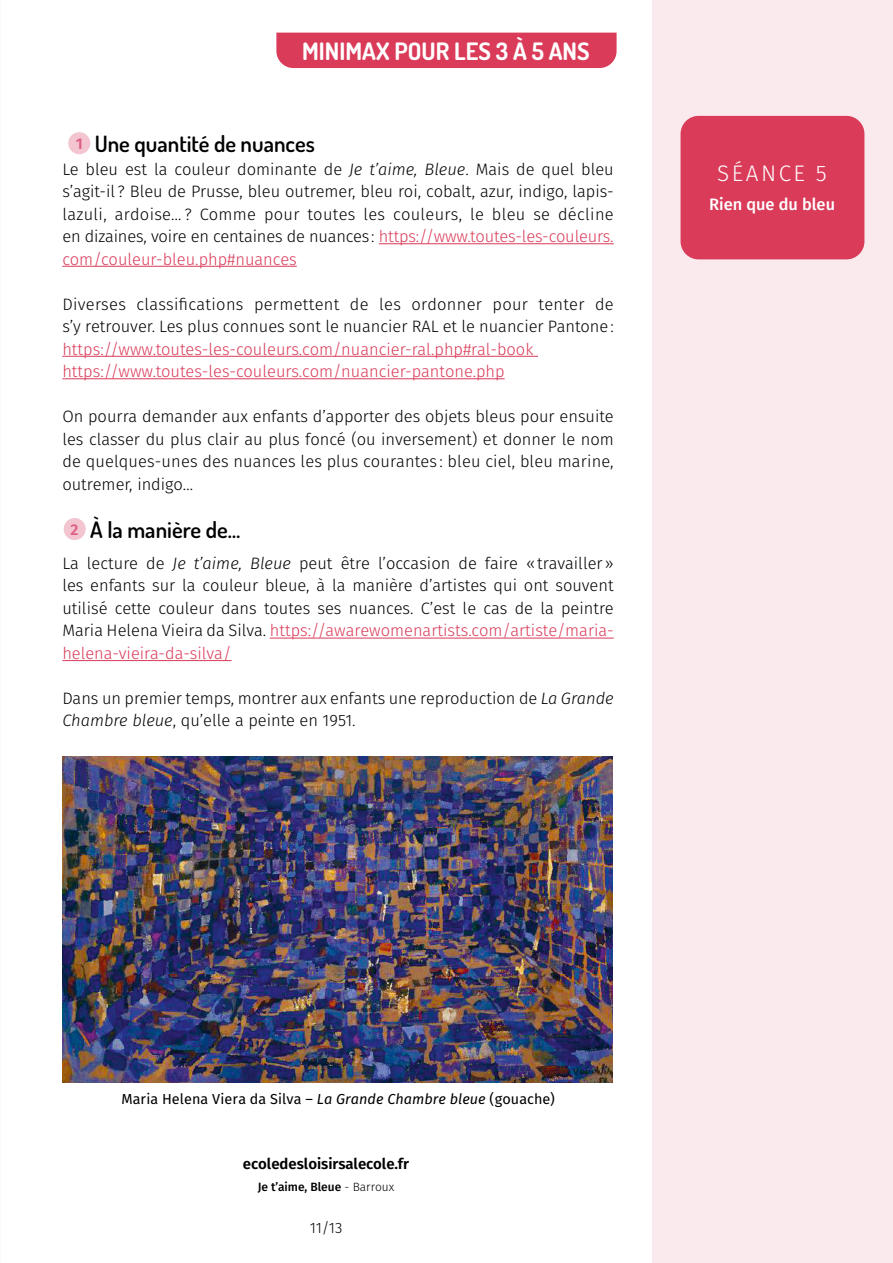
<style>
.page{position:relative;width:893px;height:1263px;background:#fff}
.page>*{position:absolute;margin:0;border:0;box-sizing:border-box;transform-origin:0 0}
.t1{font:700 24px "Dosis";color:#fff}
.t2{font:600 22.5px "Dosis";color:#000}
.t3{font:300 22.5px "Fira Sans";letter-spacing:.11em;color:#fff}
.t4{font:300 16.5px/22.5px "Fira Sans";color:#000;text-align:justify}
.t5{font:300 16.5px/22.5px "Fira Sans";color:#da3b59}
.t6{font:500 16.5px "Fira Sans";color:#fff}
.t7{font:600 15px "Fira Sans";color:#000}
.t8{font:300 15px "Fira Sans";color:#000}
.t9{font:14.4px "Fira Sans";letter-spacing:.005em;color:#000}
.t10{font:500 12px "Fira Sans";color:#000}
.s1{font-style:italic}
.s2{color:#da3b59}
.s3{font-weight:300}
</style>
<div class="page">
<div style="left:276px;top:33px;width:341px;height:35px;background:#da3b59"></div>
<hr style="left:379px;top:243px;width:235px;height:1px;background:#da3b59">
<hr style="left:62px;top:266px;width:235px;height:1px;background:#da3b59">
<hr style="left:62px;top:356px;width:476px;height:1px;background:#da3b59">
<hr style="left:62px;top:378px;width:443px;height:1px;background:#da3b59">
<hr style="left:270px;top:638px;width:344px;height:1px;background:#da3b59">
<hr style="left:62px;top:660px;width:170px;height:1px;background:#da3b59">
<div style="left:68px;top:132px;width:22px;height:22px;background:#f2c5d0;border-radius:50%"></div>
<div style="left:64px;top:518px;width:22px;height:22px;background:#f2c5d0;border-radius:50%"></div>
<div style="left:652px;top:0;width:241px;height:1263px;background:#faeaee"></div>
<div style="left:680px;top:116px;width:184px;height:143px;background:#da3b59;border-radius:18px"></div>
<img style="left:63px;top:757px;width:549px;height:326px">
<h1 class="t1" style="left:302px;top:35px;width:289px">MINIMAX POUR LES 3 À 5 ANS</h1>
<h2 class="t2" style="left:76px;top:129px;width:241px"><sup>1</sup> Une quantité de nuances</h2>
<p class="t4" style="left:62px;top:157px;width:553px">Le bleu est la couleur dominante de <span class="s1">Je t’aime, Bleue</span>. Mais de quel bleu s’agit-il ? Bleu de Prusse, bleu outremer, bleu roi, cobalt, azur, indigo, lapis&shy;lazuli, ardoise… ? Comme pour toutes les couleurs, le bleu se décline en dizaines, voire en centaines de nuances: <span class="s2">https://www.toutes-les-couleurs. com/couleur-bleu.php#nuances</span></p>
<p class="t4" style="left:62px;top:292px;width:553px">Diverses classifications permettent de les ordonner pour tenter de s’y retrouver. Les plus connues sont le nuancier RAL et le nuancier Pantone:</p>
<p class="t5" style="left:62px;top:337px;width:472px">https://www.toutes-les-couleurs.com/nuancier-ral.php#ral-book https://www.toutes-les-couleurs.com/nuancier-pantone.php</p>
<p class="t4" style="left:62px;top:405px;width:553px">On pourra demander aux enfants d’apporter des objets bleus pour ensuite les classer du plus clair au plus foncé (ou inversement) et donner le nom de quelques-unes des nuances les plus courantes : bleu ciel, bleu marine, outremer, indigo…</p>
<h2 class="t2" style="left:71px;top:515px;width:171px"><sup>2</sup> À la manière de…</h2>
<p class="t4" style="left:62px;top:552px;width:553px">La lecture de <span class="s1">Je t’aime, Bleue</span> peut être l’occasion de faire «travailler» les enfants sur la couleur bleue, à la manière d’artistes qui ont souvent utilisé cette couleur dans toutes ses nuances. C’est le cas de la peintre Maria Helena Vieira da Silva. <span class="s2">https://awarewomenartists.com/artiste/maria&shy;helena-vieira-da-silva/</span></p>
<p class="t4" style="left:62px;top:687px;width:553px">Dans un premier temps, montrer aux enfants une reproduction de <span class="s1">La Grande<br>Chambre bleue</span>, qu’elle a peinte en 1951.</p>
<h2 class="t3" style="left:717px;top:157px;width:111px">SÉANCE 5</h2>
<p class="t6" style="left:709px;top:191px;width:128px">Rien que du bleu</p>
<p class="t9" style="left:121px;top:1088px;width:435px">Maria Helena Viera da Silva – <span class="s1">La Grande Chambre bleue</span> (gouache)</p>
<p class="t7" style="left:243px;top:1151px;width:168px">ecoledesloisirsalecole.fr</p>
<p class="t10" style="left:258px;top:1178px;width:138px">Je t’aime, Bleue <span class="s3">- Barroux</span></p>
<p class="t8" style="left:310px;top:1217px;width:34px">11/13</p>
</div>
